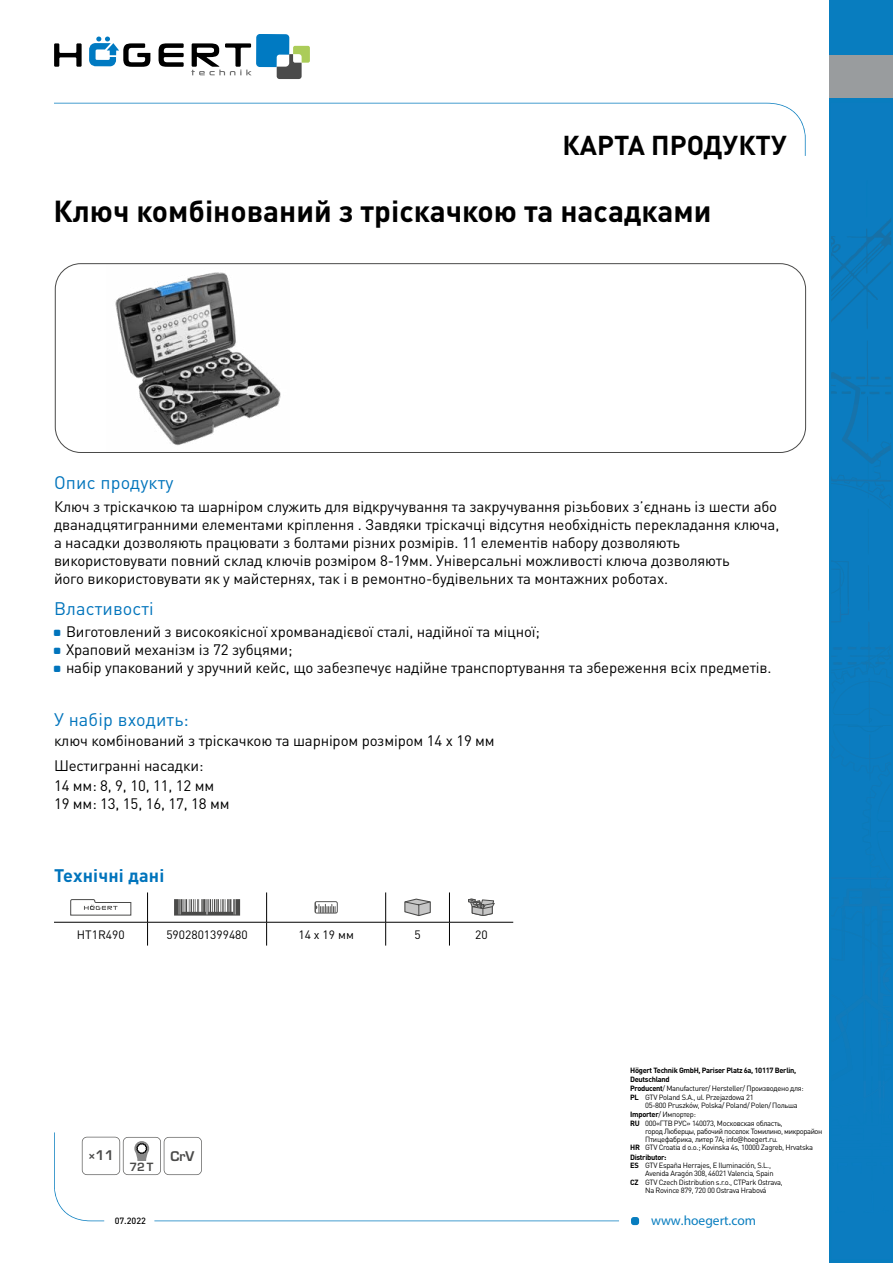
<style>
.page{position:relative;width:893px;height:1263px;background:#fff}
.page>*{position:absolute;margin:0;border:0;box-sizing:border-box;transform-origin:0 0}
.t1{font:700 30px "DIN Pro";color:#000}
.t2{font:700 27px "DIN Pro";color:#000}
.t3{font:18px "DIN Pro";letter-spacing:.01em;color:#0074bc}
.t4{font:700 18px "DIN Pro";letter-spacing:.01em;color:#0074bc}
.t5{font:15px/18px "DIN Pro";letter-spacing:-.01em;color:#000}
.t6{font:13.5px "Myriad Pro";color:#087dbf}
.t7{font:700 13.05px "Euromode";color:#4a4a49}
.t8{font:700 12.9px "Euromode";color:#4a4a49}
.t9{font:12px "DIN Pro";color:#000}
.t10{font:700 11.1px "Euromode";color:#4a4a49}
.t11{font:500 9px "DIN Pro";color:#000}
.t12{font:7.5px/8.2px "DIN Pro";letter-spacing:-.04em;color:#000}
.t13{font:700 7.5px/8.2px "DIN Pro";letter-spacing:-.04em;color:#000}
.s1{font-weight:700}
.s2{font-family:"Open Sans"}
</style>
<div class="page">
<svg style="left:54px;top:43px;width:28px;height:24px"></svg>
<svg style="left:159px;top:43px;width:25px;height:24px"></svg>
<svg style="left:89px;top:37px;width:61px;height:30px"></svg>
<svg style="left:191px;top:34px;width:119px;height:45px"></svg>
<svg style="left:54px;top:103px;width:752px;height:53px"></svg>
<div style="left:631px;top:1217px;width:8px;height:8px;background:#087dbf;border-radius:3px"></div>
<svg style="left:54px;top:1132px;width:565px;height:89px"></svg>
<div style="left:830px;top:0;width:63px;height:1263px;background:#087dbf"></div>
<img style="left:831px;top:273px;width:50px;height:56px">
<img style="left:867px;top:222px;width:24px;height:44px">
<img style="left:831px;top:222px;width:56px;height:42px">
<svg style="left:831px;top:341px;width:60px;height:565px"></svg>
<img style="left:863px;top:906px;width:28px;height:76px">
<img style="left:831px;top:877px;width:60px;height:2px">
<img style="left:848px;top:647px;width:43px;height:3px">
<div style="left:830px;top:56px;width:63px;height:42px;background:#999c9e"></div>
<hr style="left:147px;top:892px;width:1px;height:30px;background:#000">
<hr style="left:266px;top:892px;width:1px;height:30px;background:#000">
<hr style="left:385px;top:892px;width:1px;height:30px;background:#000">
<hr style="left:449px;top:892px;width:1px;height:30px;background:#000">
<hr style="left:54px;top:922px;width:94px;height:1px;background:#000">
<hr style="left:148px;top:922px;width:119px;height:1px;background:#000">
<svg style="left:147px;top:922px;width:1px;height:23px"></svg>
<hr style="left:267px;top:922px;width:119px;height:1px;background:#000">
<svg style="left:266px;top:922px;width:1px;height:23px"></svg>
<hr style="left:386px;top:922px;width:63px;height:1px;background:#000">
<svg style="left:385px;top:922px;width:1px;height:23px"></svg>
<hr style="left:449px;top:922px;width:64px;height:1px;background:#000">
<svg style="left:449px;top:922px;width:1px;height:23px"></svg>
<svg style="left:70px;top:899px;width:61px;height:16px"></svg>
<svg style="left:174px;top:899px;width:66px;height:16px"></svg>
<div style="left:315px;top:901px;width:23px;height:12px;border:1px solid #575756;border-radius:2px"></div>
<svg style="left:315px;top:902px;width:21px;height:11px"></svg>
<svg style="left:404px;top:898px;width:27px;height:18px"></svg>
<svg style="left:468px;top:899px;width:27px;height:17px"></svg>
<svg style="left:82px;top:1137px;width:120px;height:38px"></svg>
<img style="left:115px;top:272px;width:166px;height:174px">
<div style="left:55px;top:263px;width:751px;height:190px;border:1px solid #4a4a49;border-radius:26px"></div>
<h2 class="t2" style="left:563px;top:126px;width:226px">КАРТА ПРОДУКТУ</h2>
<h1 class="t1" style="left:54px;top:191px;width:659px">Ключ комбінований з тріскачкою та насадками</h1>
<p class="t3" style="left:54px;top:471px;width:121px">Опис продукту</p>
<p class="t5" style="left:54px;top:497px;width:727px">Ключ з тріскачкою та шарніром служить для відкручування та закручування різьбових з’єднань із шести або дванадцятигранними елементами кріплення . Завдяки тріскачці відсутня необхідність перекладання ключа, а насадки дозволяють працювати з болтами різних розмірів. 11 елементів набору дозволяють використовувати повний склад ключів розміром 8-19мм. Універсальні можливості ключа дозволяють<br>його використовувати як у майстернях, так і в ремонтно-будівельних та монтажних роботах.</p>
<p class="t3" style="left:54px;top:596px;width:101px">Властивості</p>
<p class="t5" style="left:66px;top:622px;width:707px">Виготовлений з високоякісної хромванадієвої сталі, надійної та міцної;<br>Храповий механізм із 72 зубцями;<br>набір упакований у зручний кейс, що забезпечує надійне транспортування та збереження всіх предметів.</p>
<p class="t3" style="left:54px;top:707px;width:136px">У набір входить:</p>
<p class="t5" style="left:54px;top:728px;width:442px;line-height:24.3px">ключ комбінований з тріскачкою та шарніром розміром 14 х 19 мм<br>Шестигранні насадки:</p>
<p class="t5" style="left:54px;top:776px;width:177px">14 мм: 8, 9, 10, 11, 12 мм<br>19 мм: 13, 15, 16, 17, 18 мм</p>
<p class="t4" style="left:54px;top:863px;width:112px">Технічні дані</p>
<p class="t9" style="left:77px;top:926px;width:49px">HT1R490</p>
<p class="t9" style="left:166px;top:926px;width:83px">5902801399480</p>
<p class="t9" style="left:298px;top:926px;width:57px">14 x 19 мм</p>
<p class="t9" style="left:414px;top:926px;width:8px">5</p>
<p class="t9" style="left:475px;top:926px;width:14px">20</p>
<p class="t8" style="left:88px;top:1147px;width:27px">×11</p>
<p class="t10" style="left:130px;top:1160px;width:25px">72T</p>
<p class="t7" style="left:170px;top:1148px;width:26px">CrV</p>
<p class="t13" style="left:630px;top:1066px;width:168px">Högert Technik GmbH, Pariser Platz 6a, 10117 Berlin,<br>Deutschland</p>
<p class="t12" style="left:630px;top:1084px;width:175px"><span class="s1">Producent</span>/ Manufacturer/ Hersteller/ Производено для:<br><span class="s1">PL</span> GTV Poland S.A., ul. Przejazdowa 21</p>
<p class="t12" style="left:630px;top:1100px;width:169px;line-height:9.4px;text-indent:15px">05-800 Pruszków, Polska/ Poland/ Polen/ Польша<br><span class="s1">Importer</span>/ Импортер:</p>
<p class="t12" style="left:630px;top:1118px;width:154px"><span class="s1">RU</span> 000«ГТВ РУС» 140073, Mосковская область,</p>
<p class="t12" style="left:645px;top:1127px;width:179px">город Люберцы, рабочий поселок Томилино, микрорайон</p>
<p class="t12" style="left:645px;top:1135px;width:134px">Птицефабрика, литер 7А; info<span class="s2">@</span>hoegert.ru.</p>
<p class="t12" style="left:630px;top:1143px;width:184px"><span class="s1">HR</span> GTV Croatia d o.o.; Kovinska 4s, 10000 Zagreb, Hrvatska</p>
<p class="t13" style="left:630px;top:1153px;width:38px">Distributor:</p>
<p class="t12" style="left:630px;top:1161px;width:142px"><span class="s1">ES</span> GTV España Herrajes, E Iluminación, S.L.,</p>
<p class="t12" style="left:645px;top:1169px;width:130px">Avenida Aragón 308, 46021 Valencia, Spain</p>
<p class="t12" style="left:630px;top:1177px;width:154px"><span class="s1">CZ</span> GTV Czech Distribution s.r.o., CTPark Ostrava,</p>
<p class="t12" style="left:645px;top:1186px;width:123px">Na Rovince 879, 720 00 Ostrava Hrabová</p>
<p class="t11" style="left:115px;top:1213px;width:33px">07.2022</p>
<p class="t6" style="left:651px;top:1212px;width:107px">www.hoegert.com</p>
</div>
